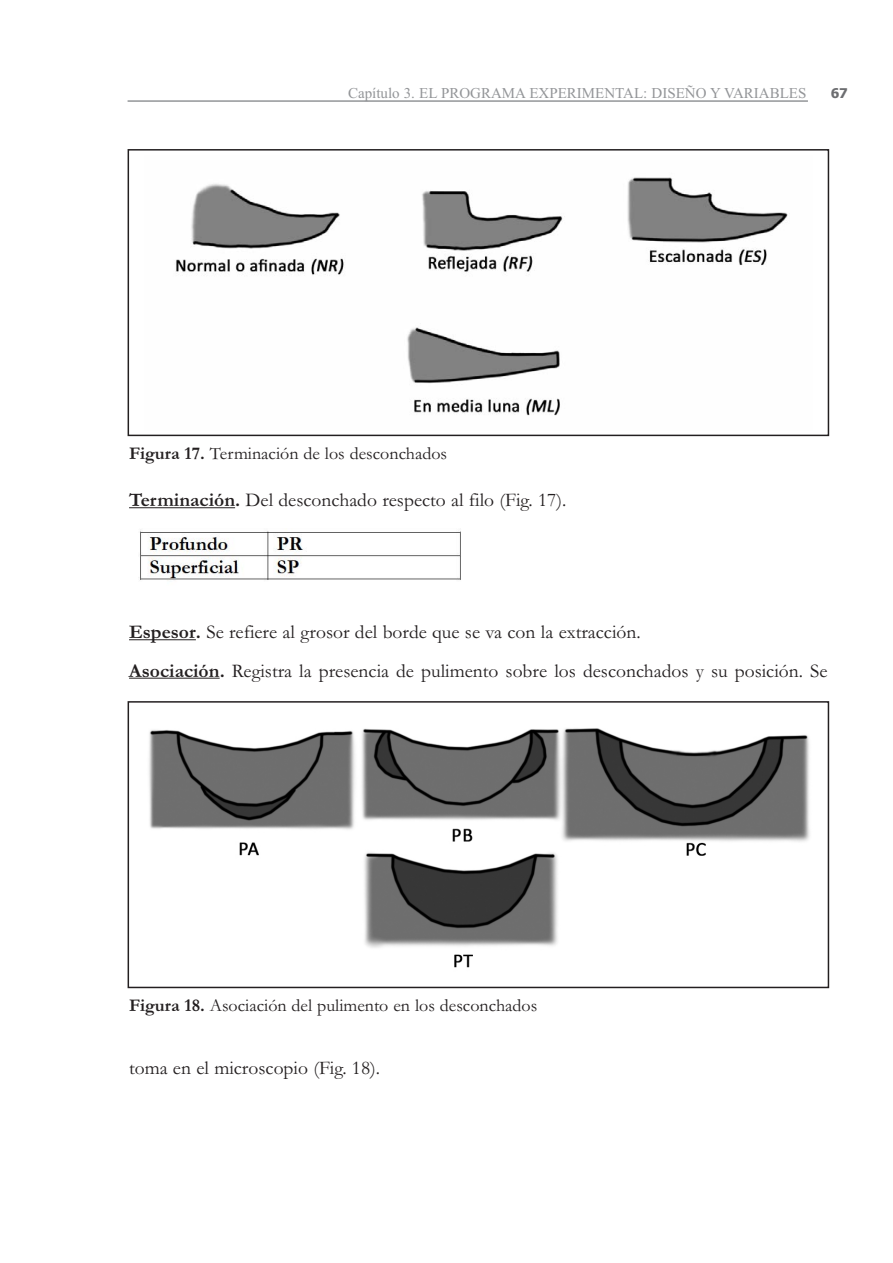
<style>
.page{position:relative;width:893px;height:1263px;background:#fff}
.page>*{position:absolute;margin:0;border:0;box-sizing:border-box;transform-origin:0 0}
.t1{font:19.5px/38.4px "Garamond";color:#231f20}
.t2{font:18px "Garamond";color:#231f20}
.t3{font:15px "Times New Roman";color:#939598}
.t4{font:700 13.5px "Tahoma";color:#6c6d70}
.s1{font-weight:700}
</style>
<div class="page">
<hr style="left:129px;top:507px;width:106px;height:1px;background:#231f20">
<hr style="left:129px;top:639px;width:67px;height:1px;background:#231f20">
<hr style="left:129px;top:678px;width:91px;height:1px;background:#231f20">
<hr style="left:128px;top:100px;width:680px;height:2px;background:#939598">
<img style="left:140px;top:529px;width:321px;height:51px">
<img style="left:175px;top:177px;width:613px;height:239px">
<div style="left:128px;top:149px;width:701px;height:287px;border:2px solid #231f20"></div>
<img style="left:149px;top:728px;width:661px;height:240px">
<div style="left:128px;top:701px;width:701px;height:287px;border:2px solid #231f20"></div>
<p class="t3" style="left:348px;top:84px;width:460px">Capítulo 3. EL PROGRAMA EXPERIMENTAL: DISEÑO Y VARIABLES</p>
<p class="t4" style="left:831px;top:86px;width:19px">67</p>
<p class="t2" style="left:129px;top:442px;width:320px"><span class="s1">Figura 17.</span> Terminación de los desconchados</p>
<p class="t1" style="left:129px;top:480px;width:439px"><span class="s1">Terminación.</span> Del desconchado respecto al filo (Fig. 17).</p>
<p class="t1" style="left:129px;top:612px;width:700px"><span class="s1">Espesor.</span> Se refiere al grosor del borde que se va con la extracción.<br><span class="s1">Asociación.</span> Registra la presencia de pulimento sobre los desconchados y su posición. Se</p>
<p class="t2" style="left:129px;top:994px;width:410px"><span class="s1">Figura 18.</span> Asociación del pulimento en los desconchados</p>
<p class="t1" style="left:129px;top:1048px;width:253px">toma en el microscopio (Fig. 18).</p>
</div>
